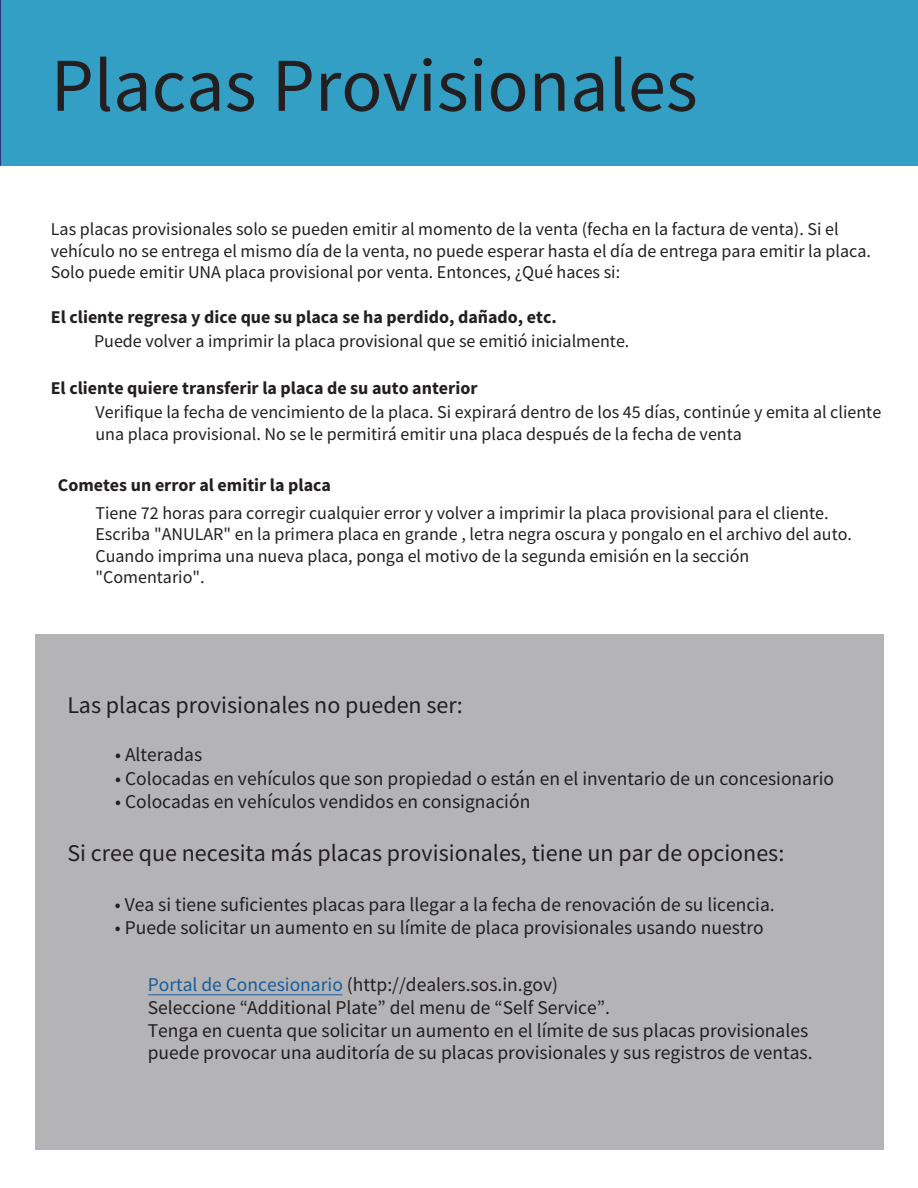
<style>
.page{position:relative;width:918px;height:1188px;background:#fff}
.page>*{position:absolute;margin:0;border:0;box-sizing:border-box;transform-origin:0 0}
.t1{font:76.05px "Source Sans Pro";color:#231f20}
.t2{font:24px "Source Sans Pro";color:#231f20}
.t3{font:19.5px/22.8px "Source Sans Pro";color:#231f20}
.t4{font:18px/21.6px "Source Sans Pro";color:#231f20}
.t5{font:700 18px "Source Sans Pro";color:#231f20}
.s1{font-weight:700}
.s2{color:#175d9e}
</style>
<div class="page">
<div style="left:0;top:0;width:918px;height:166px;background:#349fc4"></div>
<div style="left:35px;top:634px;width:849px;height:516px;background:#b4b4b6"></div>
<hr style="left:0;top:0;width:1px;height:166px;background:#29367f">
<hr style="left:148px;top:994px;width:195px;height:1px;background:#175d9e">
<p class="t1" style="left:51px;top:37px;width:648px">Placas Provisionales</p>
<p class="t4" style="left:51px;top:218px;width:822px">Las placas provisionales solo se pueden emitir al momento de la venta (fecha en la factura de venta). Si el vehículo no se entrega el mismo día de la venta, no puede esperar hasta el día de entrega para emitir la placa.<br>Solo puede emitir UNA placa provisional por venta. Entonces, ¿Qué haces si:</p>
<p class="t4" style="left:94px;top:305px;width:537px;line-height:23.5px;text-indent:-43px"><span class="s1">El cliente regresa y dice que su placa se ha perdido, dañado, etc.<br></span>Puede volver a imprimir la placa provisional que se emitió inicialmente.</p>
<p class="t5" style="left:51px;top:376px;width:428px">El cliente quiere transferir la placa de su auto anterior</p>
<p class="t4" style="left:96px;top:402px;width:787px">Verifique la fecha de vencimiento de la placa. Si expirará dentro de los 45 días, continúe y emita al cliente una placa provisional. No se le permitirá emitir una placa después de la fecha de venta</p>
<p class="t5" style="left:58px;top:473px;width:275px">Cometes un error al emitir la placa</p>
<p class="t4" style="left:95px;top:502px;width:758px">Tiene 72 horas para corregir cualquier error y volver a imprimir la placa provisional para el cliente.<br>Escriba "ANULAR" en la primera placa en grande , letra negra oscura y pongalo en el archivo del auto.<br>Cuando imprima una nueva placa, ponga el motivo de la segunda emisión en la sección "Comentario".</p>
<p class="t2" style="left:67px;top:690px;width:397px">Las placas provisionales no pueden ser:</p>
<p class="t3" style="left:115px;top:743px;width:89px">• Alteradas</p>
<p class="t3" style="left:115px;top:767px;width:721px">• Colocadas en vehículos que son propiedad o están en el inventario de un concesionario</p>
<p class="t3" style="left:115px;top:790px;width:417px">• Colocadas en vehículos vendidos en consignación</p>
<p class="t2" style="left:67px;top:838px;width:718px">Si cree que necesita más placas provisionales, tiene un par de opciones:</p>
<p class="t3" style="left:115px;top:893px;width:661px">• Vea si tiene suficientes placas para llegar a la fecha de renovación de su licencia.</p>
<p class="t3" style="left:115px;top:916px;width:650px">• Puede solicitar un aumento en su límite de placa provisionales usando nuestro</p>
<p class="t3" style="left:148px;top:973px;width:666px"><span class="s2">Portal de Concesionario</span> (http://dealers.sos.in.gov)<br>Seleccione “Additional Plate” del menu de “Self Service”.<br>Tenga en cuenta que solicitar un aumento en el límite de sus placas provisionales puede provocar una auditoría de su placas provisionales y sus registros de ventas.</p>
</div>
